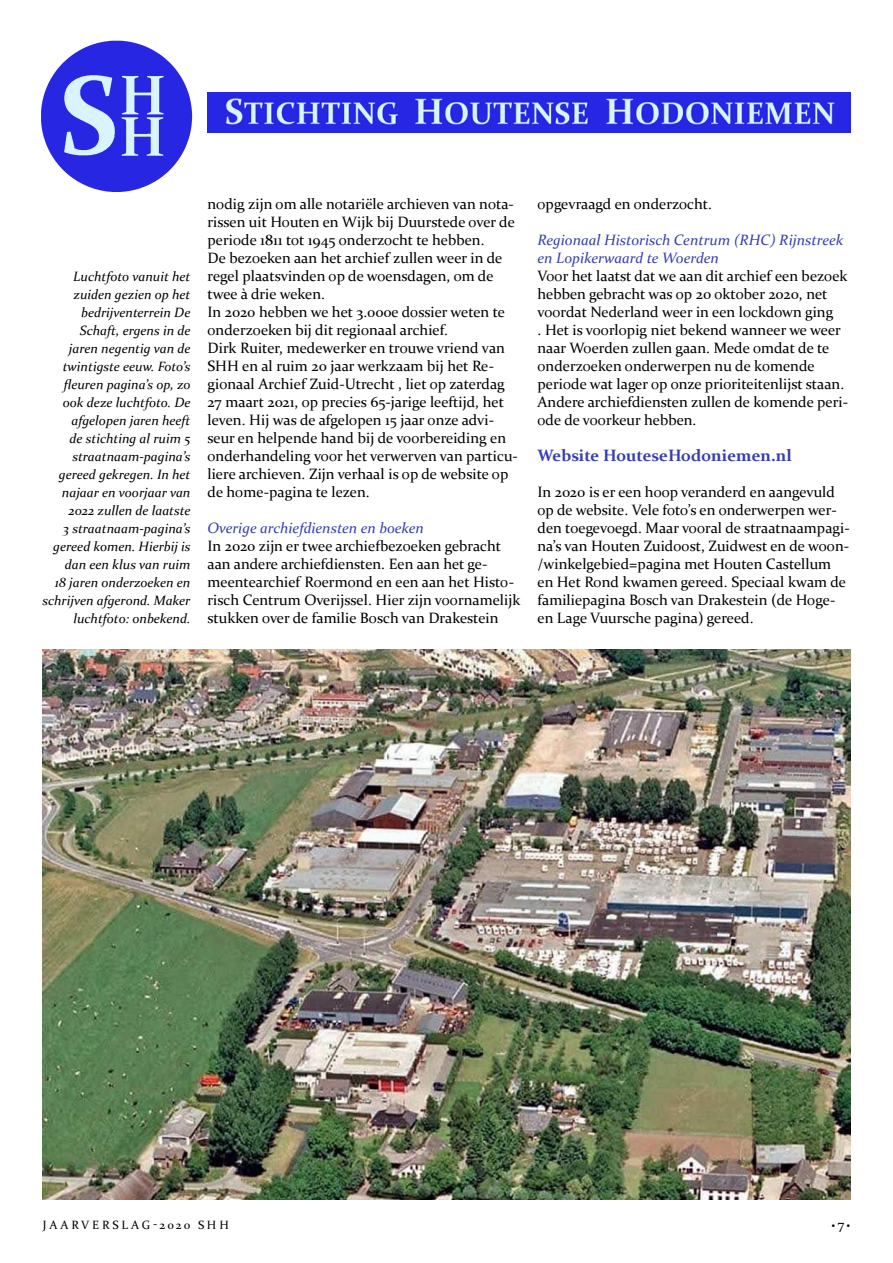
<style>
.page{position:relative;width:893px;height:1263px;background:#fff}
.page>*{position:absolute;margin:0;border:0;box-sizing:border-box;transform-origin:0 0}
.t1{font:700 16.5px "Constantia";color:#343db2}
.t2{font:15px/18px "Constantia";color:#000}
.t3{font:italic 15px/18px "Constantia";color:#343db2}
.t4{font:italic 13.5px/18px "Constantia";color:#000;text-align:right}
.t5{font:12px "Constantia";letter-spacing:.24em;color:#000}
</style>
<div class="page">
<img style="left:41px;top:40px;width:152px;height:152px">
<img style="left:207px;top:92px;width:643px;height:41px">
<img style="left:43px;top:649px;width:807px;height:550px">
<p class="t4" style="left:43px;top:267px;width:149px">Luchtfoto vanuit het zuiden gezien op het bedrijventerrein De<br>Schaft, ergens in de<br>jaren negentig van de twintigste eeuw. Foto’s fleuren pagina’s op, zo ook deze luchtfoto. De afgelopen jaren heeft<br>de stichting al ruim 5 straatnaam-pagina’s gereed gekregen. In het najaar en voorjaar van<br>2022 zullen de laatste<br>3 straatnaam-pagina’s gereed komen. Hierbij is dan een klus van ruim<br>18 jaren onderzoeken en schrijven afgerond. Maker luchtfoto: onbekend.</p>
<p class="t2" style="left:207px;top:194px;width:309px">nodig zijn om alle notariële archieven van nota&shy;rissen uit Houten en Wijk bij Duurstede over de periode 1811 tot 1945 onderzocht te hebben.<br>De bezoeken aan het archief zullen weer in de regel plaatsvinden op de woensdagen, om de twee à drie weken.<br>In 2020 hebben we het 3.000e dossier weten te onderzoeken bij dit regionaal archief.<br>Dirk Ruiter, medewerker en trouwe vriend van SHH</p>
<p class="t2" style="left:207px;top:356px;width:312px;text-indent:35px">en al ruim 20 jaar werkzaam bij het Re&shy;gionaal Archief Zuid-Utrecht , liet op zaterdag 27 maart 2021, op precies 65-jarige leeftijd, het leven. Hij was de afgelopen 15 jaar onze advi&shy;seur en helpende hand bij de voorbereiding en onderhandeling voor het verwerven van particu&shy;liere archieven. Zijn verhaal is op de website op de home-pagina te lezen.</p>
<p class="t3" style="left:207px;top:518px;width:218px">Overige archiefdiensten en boeken</p>
<p class="t2" style="left:207px;top:536px;width:314px">In 2020 zijn er twee archiefbezoeken gebracht aan andere archiefdiensten. Een aan het ge&shy;meentearchief Roermond en een aan het Histo&shy;risch Centrum Overijssel. Hier zijn voornamelijk stukken over de familie Bosch van Drakestein</p>
<p class="t2" style="left:537px;top:194px;width:176px">opgevraagd en onderzocht.</p>
<p class="t3" style="left:537px;top:230px;width:307px">Regionaal Historisch Centrum (RHC) Rijnstreek en Lopikerwaard te Woerden</p>
<p class="t2" style="left:537px;top:266px;width:312px">Voor het laatst dat we aan dit archief een bezoek hebben gebracht was op 20 oktober 2020, net voordat Nederland weer in een lockdown ging<br>. Het is voorlopig niet bekend wanneer we weer naar Woerden zullen gaan. Mede omdat de te onderzoeken onderwerpen nu de komende periode wat lager op onze prioriteitenlijst staan.<br>Andere archiefdiensten zullen de komende peri&shy;ode de voorkeur hebben.</p>
<p class="t1" style="left:537px;top:444px;width:256px">Website HouteseHodoniemen.nl</p>
<p class="t2" style="left:537px;top:482px;width:314px">In 2020 is er een hoop veranderd en aangevuld op de website. Vele foto’s en onderwerpen wer&shy;den toegevoegd. Maar vooral de straatnaampagi&shy;na’s van Houten Zuidoost, Zuidwest en de woon-/winkelgebied=pagina met Houten Castellum en Het Rond kwamen gereed. Speciaal kwam de familiepagina Bosch van Drakestein (de Hoge&shy;en Lage Vuursche pagina) gereed.</p>
<p class="t5" style="left:43px;top:1217px;width:187px">jaarverslag-2020 shh</p>
<p class="t5" style="left:832px;top:1218px;width:20px">• •</p>
</div>
